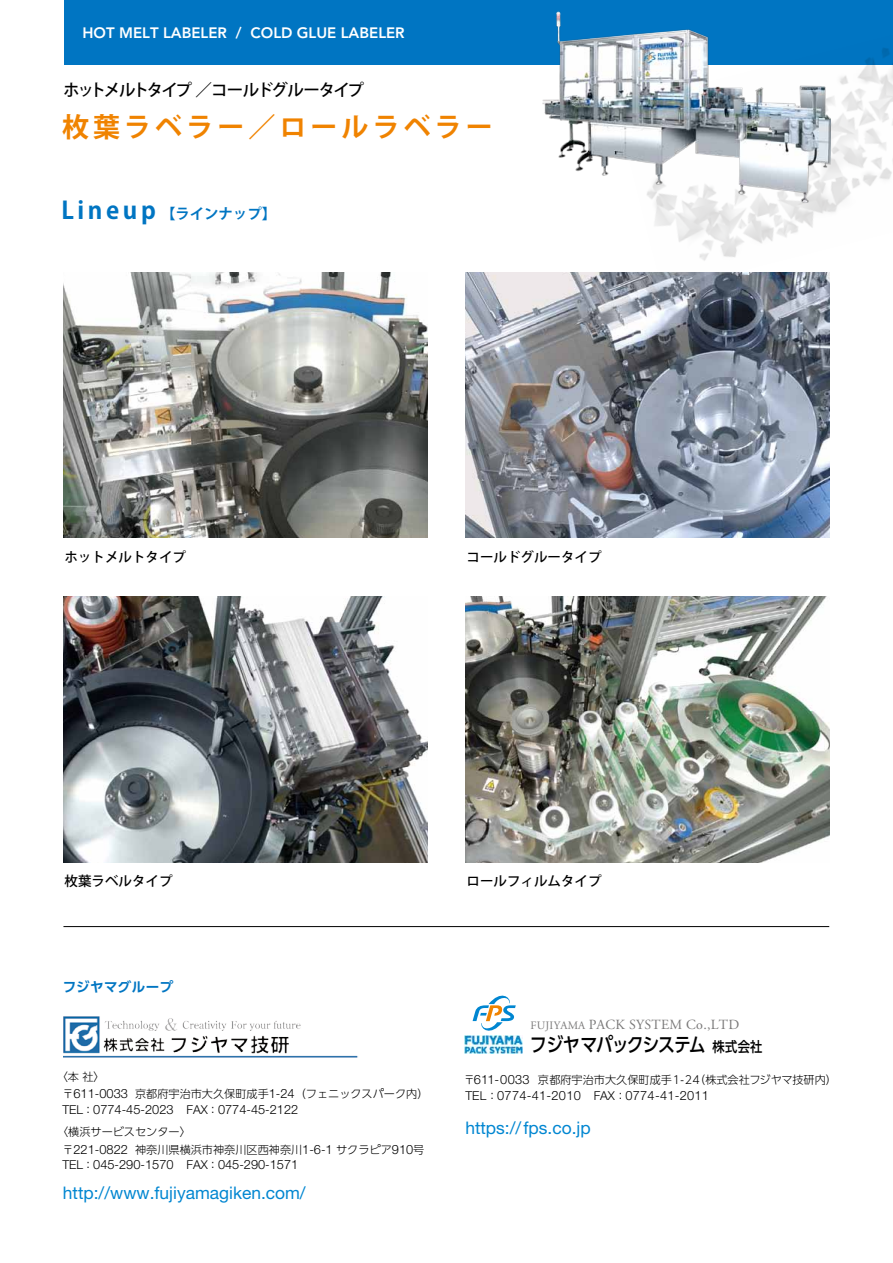
<style>
.page{position:relative;width:893px;height:1263px;background:#fff}
.page>*{position:absolute;margin:0;border:0;box-sizing:border-box;transform-origin:0 0}
.t1{font:700 27px "Koz Go Pro";letter-spacing:.15em;color:#f08300}
.t2{font:500 19.5px "UD Shin Go Pro";letter-spacing:-.07em;color:#000;scale:.87 1}
.t3{font:17.4px "Helvetica Neue LT Std";color:#0086d1}
.t4{font:500 16.5px "Koz Go Pro";letter-spacing:-.11em;color:#000}
.t5{font:800 15px "Avenir LT Std";color:#fff}
.t6{font:700 14.4px "Koz Go Pro";color:#0075c2}
.t7{font:13.95px "Adobe Garamond Pro";letter-spacing:.02em;color:#797878}
.t8{font:500 13.5px "Koz Go Pro";color:#000}
.t9{font:700 13.5px "UD Shin Go Pro De";letter-spacing:.03em;color:#0075c2}
.t10{font:300 12.75px "Helvetica Neue LT Std";color:#000}
.t11{font:300 12.75px "Helvetica Neue LT Std";letter-spacing:.02em;color:#000}
.t12{font:300 11.1px/16.6px "UD Shin Go Pro";color:#000}
.s1{font-size:24px}
.s2{font-family:"Helvetica Neue LT Std";font-size:12.75px}
.s3{font-family:"Helvetica Neue LT Std";font-size:12.3px}
.s4{font-size:12.3px}
.s5{font-size:11.4px}
.s6{font-size:14.1px}
</style>
<div class="page">
<img style="left:615px;top:64px;width:278px;height:227px">
<img style="left:64px;top:1016px;width:294px;height:41px">
<div style="left:64px;top:0;width:829px;height:64px;background:#0075c2"></div>
<img style="left:64px;top:273px;width:363px;height:265px">
<img style="left:466px;top:273px;width:363px;height:265px">
<img style="left:64px;top:597px;width:363px;height:265px">
<img style="left:466px;top:597px;width:363px;height:265px">
<img style="left:465px;top:1036px;width:57px;height:18px">
<svg style="left:473px;top:995px;width:43px;height:42px"></svg>
<hr style="left:63px;top:926px;width:766px;height:1px;background:#000">
<img style="left:543px;top:12px;width:287px;height:191px">
<h3 class="t5" style="left:83px;top:24px;width:324px">HOT MELT LABELER / COLD GLUE LABELER</h3>
<h3 class="t4" style="left:63px;top:80px;width:303px">ホットメルトタイプ ／コールドグルータイプ</h3>
<h1 class="t1" style="left:62px;top:110px;width:432px">枚葉ラベラー／ロールラベラー</h1>
<p class="t6" style="left:61px;top:205px;width:216px"><span class="s1">Lineup</span> 【ラインナップ】</p>
<p class="t8" style="left:64px;top:548px;width:123px">ホットメルトタイプ</p>
<p class="t8" style="left:467px;top:548px;width:136px">コールドグルータイプ</p>
<p class="t8" style="left:64px;top:872px;width:109px">枚葉ラベルタイプ</p>
<p class="t8" style="left:467px;top:872px;width:136px">ロールフィルムタイプ</p>
<p class="t9" style="left:63px;top:975px;width:112px">フジヤマグループ</p>
<p class="t12" style="left:62px;top:1068px;width:368px;text-indent:-6px">〈本社〉<br>〒<span class="s2">611</span><span class="s3">-</span><span class="s2">0033</span> 京都府宇治市大久保町成手<span class="s2">1</span><span class="s3">-</span><span class="s2">24</span>（フェニックスパーク内）</p>
<p class="t10" style="left:62px;top:1102px;width:237px"><span class="s4">TEL :</span> 0774<span class="s4">-</span>45<span class="s4">-</span>2023 <span class="s4">FAX :</span> 0774<span class="s4">-</span>45<span class="s4">-</span>2122</p>
<p class="t12" style="left:62px;top:1122px;width:364px;line-height:18.1px;text-indent:-5px">〈横浜サービスセンター〉<br>〒<span class="s2">221</span><span class="s3">-</span><span class="s2">0822</span> 神奈川県横浜市神奈川区西神奈川<span class="s2">1</span><span class="s3">-</span><span class="s2">6</span><span class="s3">-</span><span class="s2">1</span> サクラピア<span class="s2">910</span>号</p>
<p class="t10" style="left:62px;top:1157px;width:237px"><span class="s4">TEL :</span> 045<span class="s4">-</span>290<span class="s4">-</span>1570 <span class="s4">FAX :</span> 045<span class="s4">-</span>290<span class="s4">-</span>1571</p>
<h3 class="t3" style="left:63px;top:1182px;width:244px">http://www.fujiyamagiken.com/</h3>
<p class="t7" style="left:530px;top:1016px;width:210px"><span class="s5">FUJIYAMA</span> PACK SYSTEM Co.,LTD</p>
<h2 class="t2" style="left:530px;top:1028px;width:269px">フジヤマパックシステム <span class="s6">株式会社</span></h2>
<p class="t12" style="left:464px;top:1071px;width:375px">〒<span class="s2">611-0033</span> 京都府宇治市大久保町成手1-24（株式会社フジヤマ技研内）</p>
<p class="t11" style="left:465px;top:1088px;width:245px"><span class="s4">TEL :</span> 0774-41-2010 <span class="s4">FAX :</span> 0774-41-2011</p>
<h3 class="t3" style="left:465px;top:1117px;width:127px">https://fps.co.jp</h3>
</div>
